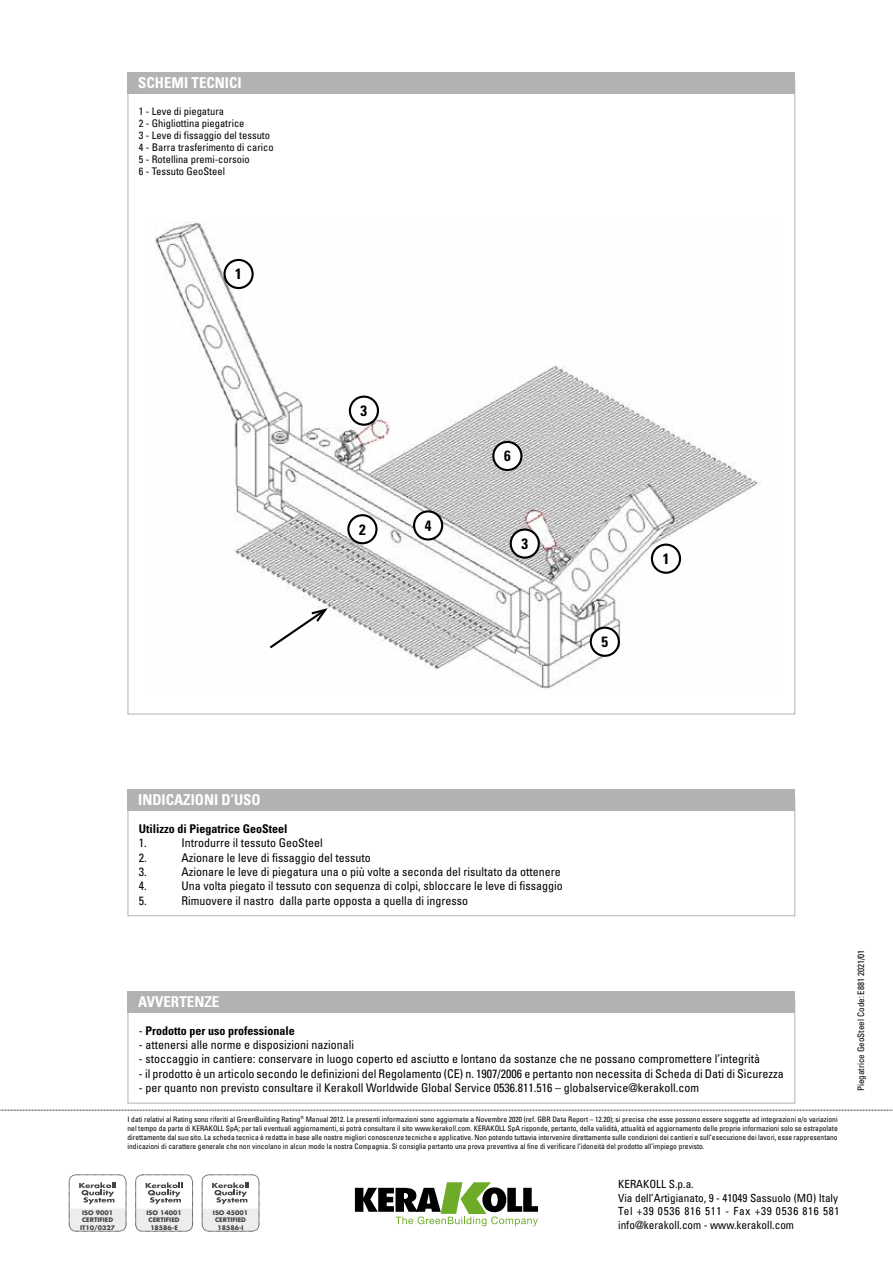
<style>
.page{position:relative;width:893px;height:1263px;background:#fff}
.page>*{position:absolute;margin:0;border:0;box-sizing:border-box;transform-origin:0 0}
.t1{font:700 condensed 15px "Univers LT Std";color:#fff}
.t2{font:700 condensed 14.85px "Univers LT Std";color:#000}
.t3{font:condensed 12px "Univers LT Std";color:#000}
.t4{font:700 condensed 12px "Univers LT Std";color:#000}
.t5{font:condensed 11.25px/13.5px "Univers LT Std";color:#000}
.t6{font:condensed 10.5px/12px "Univers LT Std";color:#000}
.t7{font:condensed 9px "Univers LT Std";color:#000}
.t8{font:condensed 7.5px/9px "Univers LT Std";color:#000;text-align:justify}
.t9{font:700 6.15px/7.4px "Futura Std";color:#424446;text-align:center}
.s1{font-weight:400}
</style>
<div class="page">
<svg style="left:0;top:1110px;width:893px;height:1px"></svg>
<svg style="left:355px;top:1182px;width:183px;height:44px"></svg>
<div style="left:69px;top:1175px;width:57px;height:56px;border:1px dashed #000;border-radius:7px"></div>
<svg style="left:69px;top:1182px;width:57px;height:49px"></svg>
<div style="left:136px;top:1175px;width:57px;height:56px;border:1px dashed #000;border-radius:7px"></div>
<svg style="left:136px;top:1182px;width:57px;height:49px"></svg>
<div style="left:202px;top:1175px;width:57px;height:56px;border:1px dashed #000;border-radius:7px"></div>
<svg style="left:202px;top:1182px;width:57px;height:49px"></svg>
<div style="left:128px;top:72px;width:667px;height:22px;background:#b3b2b2"></div>
<img style="left:155px;top:221px;width:607px;height:468px">
<div style="left:223px;top:259px;width:31px;height:30px;border:2px solid #000;border-radius:50%"></div>
<div style="left:493px;top:442px;width:28px;height:28px;background:#fff;border-radius:50%"></div>
<div style="left:492px;top:441px;width:30px;height:30px;border:2px solid #000;border-radius:50%"></div>
<div style="left:350px;top:397px;width:28px;height:28px;background:#fff;border-radius:50%"></div>
<div style="left:349px;top:396px;width:30px;height:30px;border:2px solid #000;border-radius:50%"></div>
<svg style="left:511px;top:529px;width:28px;height:29px"></svg>
<div style="left:510px;top:528px;width:30px;height:31px;border:2px solid #000;border-radius:50%"></div>
<div style="left:521px;top:538px;width:7px;height:11px;background:#fff"></div>
<div style="left:414px;top:511px;width:28px;height:28px;background:#fff;border-radius:50%"></div>
<div style="left:413px;top:510px;width:30px;height:30px;border:2px solid #000;border-radius:50%"></div>
<div style="left:348px;top:515px;width:28px;height:28px;background:#fff;border-radius:50%"></div>
<div style="left:347px;top:514px;width:31px;height:30px;border:2px solid #000;border-radius:50%"></div>
<div style="left:591px;top:628px;width:28px;height:28px;background:#fff;border-radius:50%"></div>
<div style="left:590px;top:627px;width:30px;height:30px;border:2px solid #000;border-radius:50%"></div>
<div style="left:652px;top:545px;width:28px;height:28px;background:#fff;border-radius:50%"></div>
<div style="left:651px;top:544px;width:30px;height:30px;border:2px solid #000;border-radius:50%"></div>
<svg style="left:267px;top:606px;width:63px;height:44px"></svg>
<div style="left:128px;top:798px;width:667px;height:118px;border:1px solid #b3b2b2"></div>
<div style="left:128px;top:789px;width:667px;height:21px;background:#b3b2b2"></div>
<div style="left:128px;top:999px;width:667px;height:104px;border:1px solid #b3b2b2"></div>
<div style="left:128px;top:991px;width:667px;height:21px;background:#b3b2b2"></div>
<h1 class="t1" style="left:138px;top:74px;width:105px">SCHEMI TECNICI</h1>
<h3 class="t6" style="left:139px;top:105px;width:136px">1 - Leve di piegatura<br>2 - Ghigliottina piegatrice<br>3 - Leve di fissaggio del tessuto<br>4 - Barra trasferimento di carico<br>5 - Rotellina premi-corsoio<br>6 - Tessuto GeoSteel</h3>
<h2 class="t2" style="left:235px;top:265px;width:8px">1</h2>
<h2 class="t2" style="left:361px;top:402px;width:8px">3</h2>
<h2 class="t2" style="left:359px;top:520px;width:8px">2</h2>
<h2 class="t2" style="left:425px;top:516px;width:8px">4</h2>
<h2 class="t2" style="left:504px;top:447px;width:8px">6</h2>
<h2 class="t2" style="left:521px;top:535px;width:8px">3</h2>
<h2 class="t2" style="left:601px;top:633px;width:8px">5</h2>
<h2 class="t2" style="left:663px;top:550px;width:8px">1</h2>
<h1 class="t1" style="left:138px;top:791px;width:124px">INDICAZIONI D’USO</h1>
<h3 class="t4" style="left:139px;top:821px;width:150px">Utilizzo di Piegatrice GeoSteel</h3>
<h3 class="t3" style="left:139px;top:835px;width:9px">1.</h3>
<h3 class="t3" style="left:181px;top:835px;width:143px">Introdurre il tessuto GeoSteel</h3>
<h3 class="t3" style="left:139px;top:850px;width:9px">2.</h3>
<h3 class="t3" style="left:181px;top:850px;width:191px">Azionare le leve di fissaggio del tessuto</h3>
<h3 class="t3" style="left:139px;top:864px;width:9px">3.</h3>
<h3 class="t3" style="left:181px;top:864px;width:381px">Azionare le leve di piegatura una o più volte a seconda del risultato da ottenere</h3>
<h3 class="t3" style="left:139px;top:878px;width:9px">4.</h3>
<h3 class="t3" style="left:181px;top:878px;width:383px">Una volta piegato il tessuto con sequenza di colpi, sbloccare le leve di fissaggio</h3>
<h3 class="t3" style="left:139px;top:893px;width:9px">5.</h3>
<h3 class="t3" style="left:181px;top:893px;width:288px">Rimuovere il nastro dalla parte opposta a quella di ingresso</h3>
<h1 class="t1" style="left:138px;top:992px;width:83px">AVVERTENZE</h1>
<h3 class="t4" style="left:139px;top:1023px;width:157px"><span class="s1">-</span> Prodotto per uso professionale</h3>
<h3 class="t3" style="left:139px;top:1037px;width:217px">- attenersi alle norme e disposizioni nazionali</h3>
<h3 class="t3" style="left:139px;top:1051px;width:623px">- stoccaggio in cantiere: conservare in luogo coperto ed asciutto e lontano da sostanze che ne possano compromettere l’integrità</h3>
<h3 class="t3" style="left:139px;top:1066px;width:646px">- il prodotto è un articolo secondo le definizioni del Regolamento (CE) n. 1907/2006 e pertanto non necessita di Scheda di Dati di Sicurezza</h3>
<h3 class="t3" style="left:139px;top:1080px;width:562px">- per quanto non previsto consultare il Kerakoll Worldwide Global Service 0536.811.516 – globalservice@kerakoll.com</h3>
<p class="t8" style="left:128px;top:1114px;width:712px">I dati relativi al Rating sono riferiti al GreenBuilding Rating<sup>®</sup> Manual 2012. Le presenti informazioni sono aggiornate a Novembre 2020 (ref. GBR Data Report – 12.20); si precisa che esse possono essere soggette ad integrazioni e/o variazioni nel tempo da parte di KERAKOLL SpA; per tali eventuali aggiornamenti, si potrà consultare il sito www.kerakoll.com. KERAKOLL SpA risponde, pertanto, della validità, attualità ed aggiornamento delle proprie informazioni solo se estrapolate direttamente dal suo sito. La scheda tecnica è redatta in base alle nostre migliori conoscenze tecniche e applicative. Non potendo tuttavia intervenire direttamente sulle condizioni dei cantieri e sull’esecuzione dei lavori, esse rappresentano indicazioni di carattere generale che non vincolano in alcun modo la nostra Compagnia. Si consiglia pertanto una prova preventiva al fine di verificare l’idoneità del prodotto all’impiego previsto.</p>
<p class="t9" style="left:80px;top:1209px;width:36px">ISO 9001<br>CERTIFIED<br>IT10/0327</p>
<p class="t9" style="left:146px;top:1209px;width:37px">ISO 14001<br>CERTIFIED<br>18586-E</p>
<p class="t9" style="left:213px;top:1209px;width:37px">ISO 45001<br>CERTIFIED<br>18586-I</p>
<h3 class="t5" style="left:618px;top:1177px;width:223px">KERAKOLL S.p.a.<br>Via dell’Artigianato, 9 - 41049 Sassuolo (MO) Italy Tel +39 0536 816 511 - Fax +39 0536 816 581 info@kerakoll.com - www.kerakoll.com</h3>
<p class="t7" style="left:855px;top:1091px;width:143px;rotate:-90deg">Piegatrice GeoSteel Code: E881 2021/01</p>
</div>
